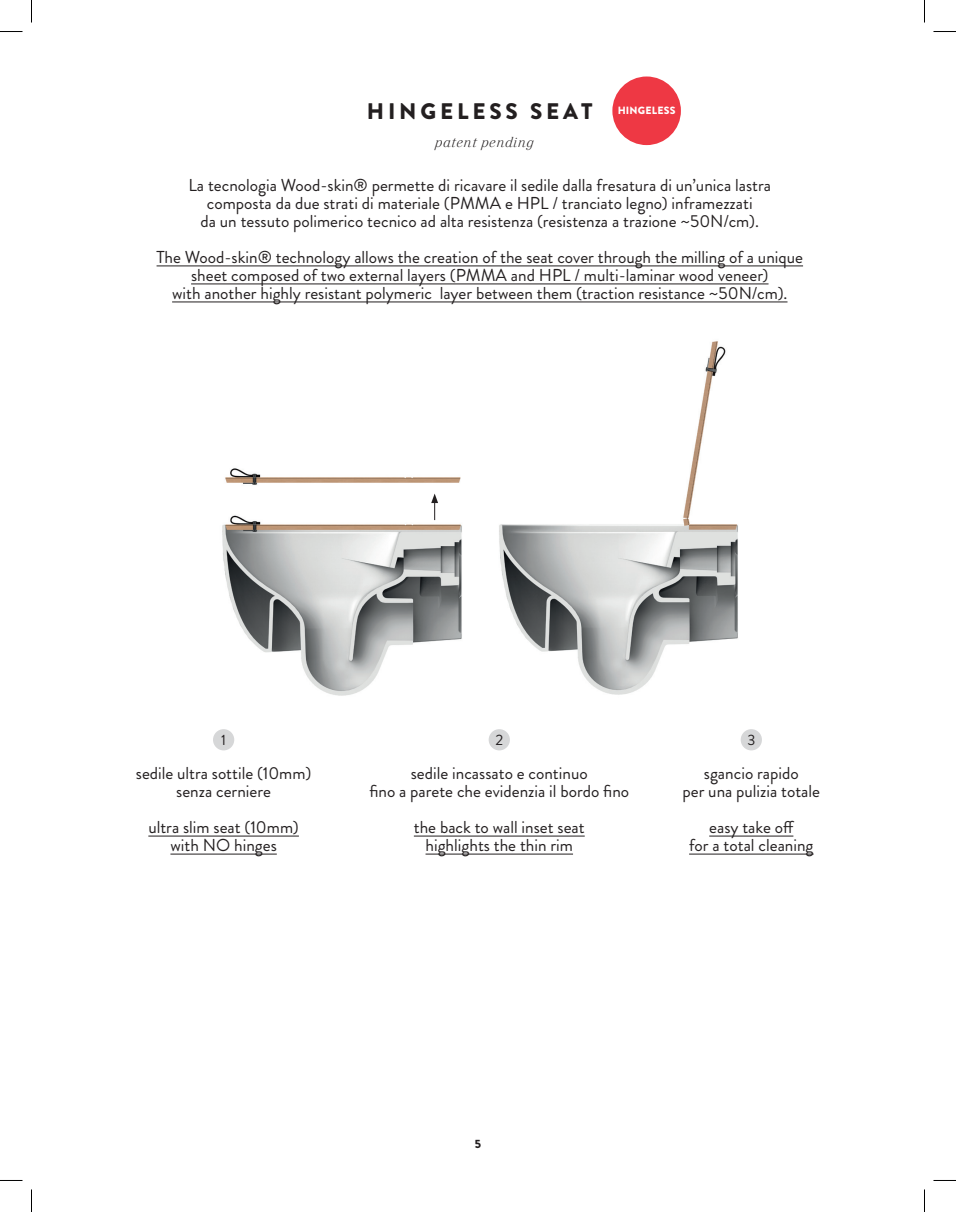
<style>
.page{position:relative;width:956px;height:1212px;background:#fff}
.page>*{position:absolute;margin:0;border:0;box-sizing:border-box;transform-origin:0 0}
.t1{font:900 22.5px "Brandon Grotesque";letter-spacing:.17em;color:#231f20}
.t2{font:17.25px/18px "Brandon Grotesque";color:#231f20;text-align:center}
.t3{font:italic 300 15px "Felina Serif";color:#231f20}
.t4{font:15px "Brandon Grotesque";color:#231f20}
.t5{font:900 12px "Brandon Grotesque";color:#231f20}
</style>
<div class="page">
<img style="left:222px;top:515px;width:240px;height:181px">
<img style="left:225px;top:468px;width:236px;height:17px">
<img style="left:499px;top:341px;width:239px;height:354px">
<hr style="left:157px;top:265px;width:646px;height:1px;background:#231f20">
<hr style="left:191px;top:283px;width:577px;height:1px;background:#231f20">
<hr style="left:172px;top:301px;width:615px;height:1px;background:#231f20">
<hr style="left:148px;top:835px;width:151px;height:1px;background:#231f20">
<hr style="left:170px;top:853px;width:107px;height:1px;background:#231f20">
<div style="left:213px;top:729px;width:21px;height:21px;background:#d6d7d8;border-radius:50%"></div>
<div style="left:741px;top:729px;width:21px;height:21px;background:#d6d7d8;border-radius:50%"></div>
<hr style="left:709px;top:835px;width:84px;height:1px;background:#231f20">
<hr style="left:689px;top:853px;width:124px;height:1px;background:#231f20">
<div style="left:489px;top:729px;width:21px;height:21px;background:#d6d7d8;border-radius:50%"></div>
<hr style="left:414px;top:835px;width:171px;height:1px;background:#231f20">
<hr style="left:426px;top:853px;width:147px;height:1px;background:#231f20">
<div style="left:612px;top:76px;width:69px;height:69px;background:#ee3844;border-radius:50%"></div>
<svg style="left:431px;top:493px;width:7px;height:27px"></svg>
<svg style="left:0;top:31px;width:22px;height:1px"></svg>
<svg style="left:933px;top:31px;width:23px;height:1px"></svg>
<svg style="left:31px;top:0;width:1px;height:22px"></svg>
<svg style="left:31px;top:1189px;width:1px;height:22px"></svg>
<svg style="left:924px;top:0;width:1px;height:22px"></svg>
<svg style="left:924px;top:1189px;width:1px;height:22px"></svg>
<h1 class="t1" style="left:367px;top:95px;width:310px">HINGELESS SEAT <sup>HINGELESS</sup></h1>
<p class="t3" style="left:435px;top:133px;width:101px">patent pending</p>
<p class="t2" style="left:188px;top:176px;width:584px">La tecnologia Wood-skin® permette di ricavare il sedile dalla fresatura di un’unica lastra composta da due strati di materiale (PMMA e HPL / tranciato legno) inframezzati<br>da un tessuto polimerico tecnico ad alta resistenza (resistenza a trazione ~50N/cm).</p>
<p class="t2" style="left:157px;top:248px;width:648px">The Wood-skin® technology allows the creation of the seat cover through the milling of a unique sheet composed of two external layers (PMMA and HPL / multi-laminar wood veneer)<br>with another highly resistant polymeric layer between them (traction resistance ~50N/cm).</p>
<p class="t4" style="left:221px;top:729px;width:6px">1</p>
<p class="t4" style="left:747px;top:729px;width:9px">3</p>
<p class="t2" style="left:683px;top:764px;width:139px">sgancio rapido<br>per una pulizia totale</p>
<p class="t2" style="left:689px;top:818px;width:126px">easy take off<br>for a total cleaning</p>
<p class="t4" style="left:495px;top:729px;width:9px">2</p>
<p class="t2" style="left:369px;top:764px;width:261px">sedile incassato e continuo<br>fino a parete che evidenzia il bordo fino</p>
<p class="t2" style="left:414px;top:818px;width:172px">the back to wall inset seat highlights the thin rim</p>
<p class="t2" style="left:136px;top:764px;width:177px">sedile ultra sottile (10mm) senza cerniere</p>
<p class="t2" style="left:148px;top:818px;width:152px">ultra slim seat (10mm) with NO hinges</p>
<p class="t5" style="left:475px;top:1135px;width:8px">5</p>
</div>
